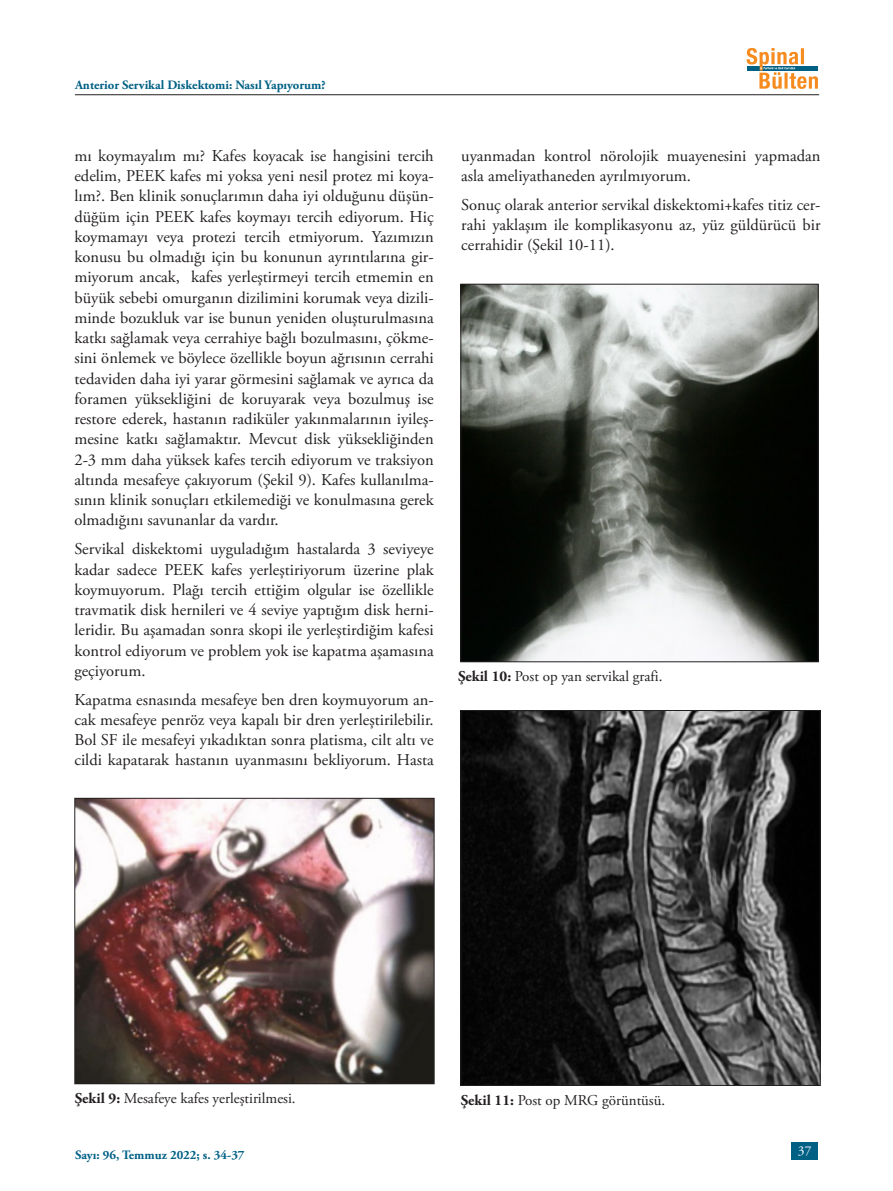
<style>
.page{position:relative;width:893px;height:1191px;background:#fff}
.page>*{position:absolute;margin:0;border:0;box-sizing:border-box;transform-origin:0 0}
.t1{font:16.5px/20.2px "Adobe Garamond Pro";color:#231f20;text-align:justify}
.t2{font:15px "Adobe Garamond Pro";color:#231f20}
.t3{font:13.5px "Adobe Garamond Pro";color:#fff}
.t4{font:700 12.75px "Adobe Garamond Pro";color:#006185}
.s1{font-weight:700}
</style>
<div class="page">
<div style="left:791px;top:1141px;width:27px;height:18px;background:#006185"></div>
<hr style="left:75px;top:94px;width:744px;height:1px;background:#231f20">
<svg style="left:747px;top:48px;width:71px;height:41px"></svg>
<img style="left:76px;top:800px;width:356px;height:282px">
<div style="left:74px;top:798px;width:360px;height:286px;border:1px solid #231f20"></div>
<img style="left:462px;top:286px;width:355px;height:374px">
<div style="left:460px;top:284px;width:359px;height:378px;border:1px solid #231f20"></div>
<img style="left:462px;top:712px;width:357px;height:371px">
<div style="left:460px;top:710px;width:361px;height:375px;border:1px solid #231f20"></div>
<p class="t4" style="left:75px;top:77px;width:252px">Anterior Servikal Diskektomi: Nasıl Yapıyorum?</p>
<p class="t1" style="left:74px;top:146px;width:361px">mı koymayalım mı? Kafes koyacak ise hangisini tercih edelim, PEEK kafes mi yoksa yeni nesil protez mi koya&shy;lım?. Ben klinik sonuçlarımın daha iyi olduğunu düşün&shy;düğüm için PEEK kafes koymayı tercih ediyorum. Hiç koymamayı veya protezi tercih etmiyorum. Yazımızın konusu bu olmadığı için bu konunun ayrıntılarına gir&shy;miyorum ancak, kafes yerleştirmeyi tercih etmemin en büyük sebebi omurganın dizilimini korumak veya dizili&shy;minde bozukluk var ise bunun yeniden oluşturulmasına katkı sağlamak veya cerrahiye bağlı bozulmasını, çökme&shy;sini önlemek ve böylece özellikle boyun ağrısının cerrahi tedaviden daha iyi yarar görmesini sağlamak ve ayrıca da foramen yüksekliğini de koruyarak veya bozulmuş ise restore ederek, hastanın radiküler yakınmalarının iyileş&shy;mesine katkı sağlamaktır. Mevcut disk yüksekliğinden 2-3 mm daha yüksek kafes tercih ediyorum ve traksiyon altında mesafeye çakıyorum (Şekil 9). Kafes kullanılma&shy;sının klinik sonuçları etkilemediği ve konulmasına gerek olmadığını savunanlar da vardır.</p>
<p class="t1" style="left:74px;top:539px;width:361px">Servikal diskektomi uyguladığım hastalarda 3 seviyeye kadar sadece PEEK kafes yerleştiriyorum üzerine plak koymuyorum. Plağı tercih ettiğim olgular ise özellikle travmatik disk hernileri ve 4 seviye yaptığım disk herni&shy;leridir. Bu aşamadan sonra skopi ile yerleştirdiğim kafesi kontrol ediyorum ve problem yok ise kapatma aşamasına geçiyorum.</p>
<p class="t1" style="left:74px;top:690px;width:361px">Kapatma esnasında mesafeye ben dren koymuyorum an&shy;cak mesafeye penröz veya kapalı bir dren yerleştirilebilir.<br>Bol SF ile mesafeyi yıkadıktan sonra platisma, cilt altı ve cildi kapatarak hastanın uyanmasını bekliyorum. Hasta</p>
<p class="t1" style="left:461px;top:146px;width:361px">uyanmadan kontrol nörolojik muayenesini yapmadan asla ameliyathaneden ayrılmıyorum.</p>
<p class="t1" style="left:461px;top:195px;width:361px">Sonuç olarak anterior servikal diskektomi+kafes titiz cer&shy;rahi yaklaşım ile komplikasyonu az, yüz güldürücü bir cerrahidir (Şekil 10-11).</p>
<p class="t2" style="left:458px;top:667px;width:206px"><span class="s1">Şekil 10:</span> Post op yan servikal grafi.</p>
<p class="t2" style="left:75px;top:1089px;width:222px"><span class="s1">Şekil 9:</span> Mesafeye kafes yerleştirilmesi.</p>
<p class="t4" style="left:75px;top:1147px;width:171px">Sayı: 96, Temmuz 2022; s. 34-37</p>
<p class="t2" style="left:461px;top:1091px;width:206px"><span class="s1">Şekil 11:</span> Post op MRG görüntüsü.</p>
<p class="t3" style="left:798px;top:1143px;width:15px">37</p>
</div>
